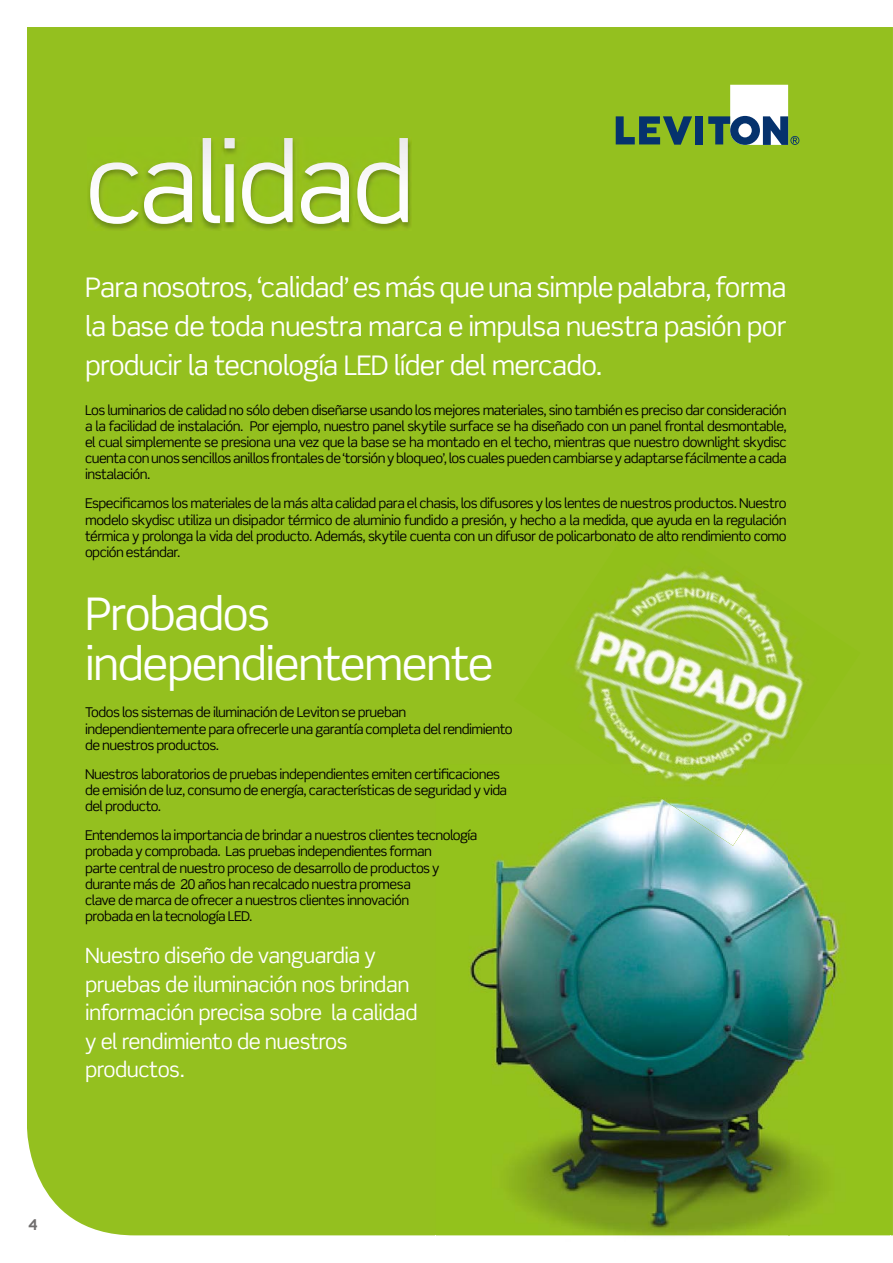
<style>
.page{position:relative;width:893px;height:1263px;background:#fff}
.page>*{position:absolute;margin:0;border:0;box-sizing:border-box;transform-origin:0 0}
.t1{font:45px/49.5px "Scene Std";letter-spacing:-.035em;color:#fff}
.t2{font:27px/39px "Scene Std";letter-spacing:-.025em;color:#fff;text-align:justify}
.t3{font:21px/28.5px "Scene Std";letter-spacing:-.025em;color:#fff}
.t4{font:700 15px "Scene Std";color:#706e6e}
.t5{font:13.5px/16.2px "Scene Std";letter-spacing:-.04em;color:#000}
</style>
<div class="page">
<div style="left:27px;top:27px;width:866px;height:1208px;background:#94c01f"></div>
<img style="left:436px;top:764px;width:454px;height:472px">
<img style="left:87px;top:137px;width:324px;height:93px">
<svg style="left:90px;top:138px;width:318px;height:86px"></svg>
<img style="left:514px;top:508px;width:347px;height:256px">
<img style="left:609px;top:764px;width:178px;height:82px">
<svg style="left:616px;top:116px;width:76px;height:29px;background:#477448"></svg>
<div style="left:695px;top:116px;width:8px;height:28px;background:#05326d"></div>
<svg style="left:708px;top:85px;width:91px;height:60px"></svg>
<h2 class="t2" style="left:85px;top:271px;width:703px">Para nosotros, ‘calidad’ es más que una simple palabra, forma la base de toda nuestra marca e impulsa nuestra pasión por producir la tecnología LED líder del mercado.</h2>
<p class="t5" style="left:85px;top:403px;width:703px;text-align:justify">Los luminarios de calidad no sólo deben diseñarse usando los mejores materiales, sino también es preciso dar consideración a la facilidad de instalación. Por ejemplo, nuestro panel skytile surface se ha diseñado con un panel frontal desmontable, el cual simplemente se presiona una vez que la base se ha montado en el techo, mientras que nuestro downlight skydisc cuenta con unos sencillos anillos frontales de ‘torsión y bloqueo’, los cuales pueden cambiarse y adaptarse fácilmente a cada instalación.</p>
<p class="t5" style="left:85px;top:497px;width:703px;text-align:justify">Especificamos los materiales de la más alta calidad para el chasis, los difusores y los lentes de nuestros productos. Nuestro modelo skydisc utiliza un disipador térmico de aluminio fundido a presión, y hecho a la medida, que ayuda en la regulación térmica y prolonga la vida del producto. Además, skytile cuenta con un difusor de policarbonato de alto rendimiento como opción estándar.</p>
<h1 class="t1" style="left:85px;top:593px;width:410px">Probados independientemente</h1>
<p class="t5" style="left:85px;top:706px;width:429px">Todos los sistemas de iluminación de Leviton se prueban independientemente para ofrecerle una garantía completa del rendimiento de nuestros productos.</p>
<p class="t5" style="left:85px;top:767px;width:424px">Nuestros laboratorios de pruebas independientes emiten certificaciones de emisión de luz, consumo de energía, características de seguridad y vida del producto.</p>
<p class="t5" style="left:85px;top:828px;width:394px">Entendemos la importancia de brindar a nuestros clientes tecnología probada y comprobada. Las pruebas independientes forman<br>parte central de nuestro proceso de desarrollo de productos y durante más de 20 años han recalcado nuestra promesa<br>clave de marca de ofrecer a nuestros clientes innovación<br>probada en la tecnología LED.</p>
<h3 class="t3" style="left:85px;top:943px;width:334px">Nuestro diseño de vanguardia y pruebas de iluminación nos brindan información precisa sobre la calidad y el rendimiento de nuestros productos.</h3>
<p class="t4" style="left:28px;top:1219px;width:11px">4</p>
</div>
